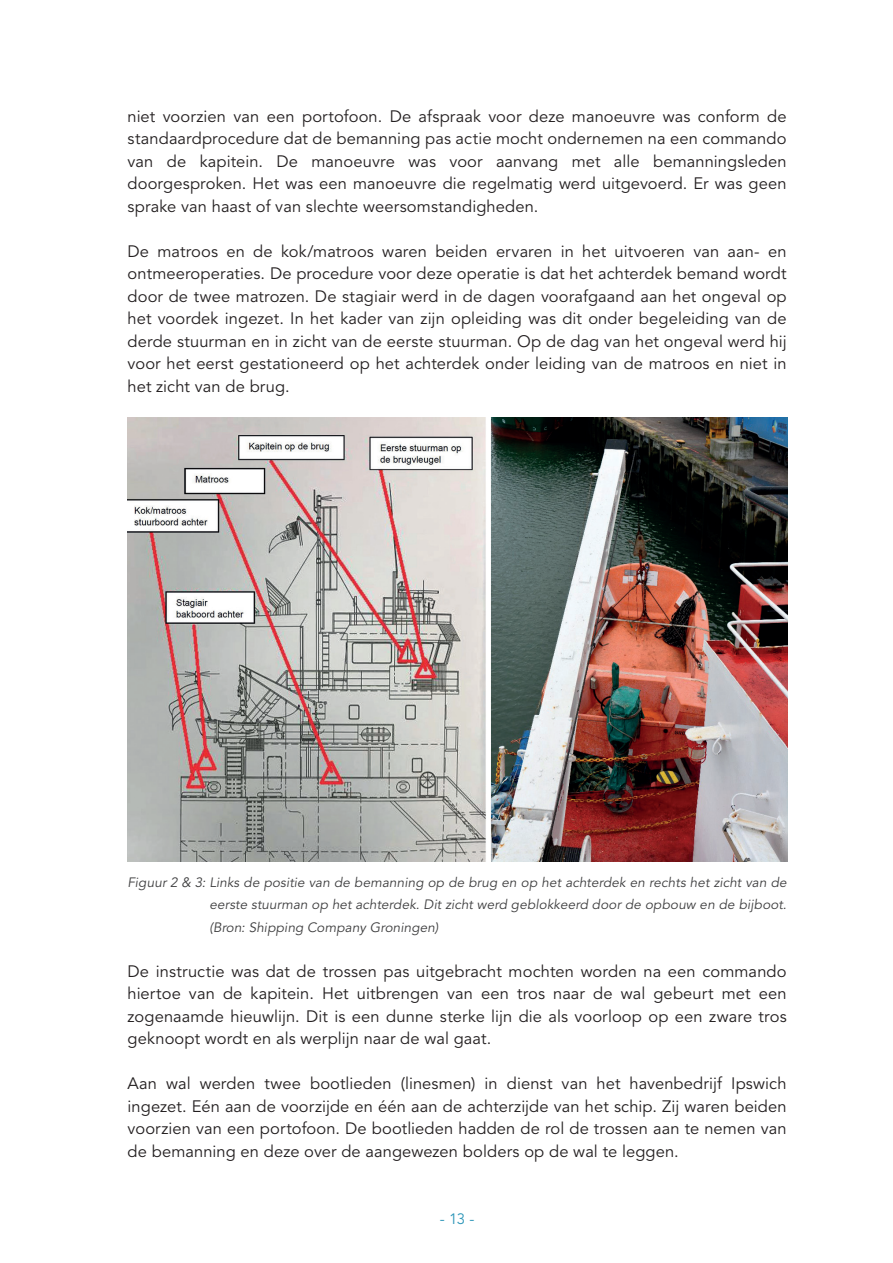
<style>
.page{position:relative;width:893px;height:1263px;background:#fff}
.page>*{position:absolute;margin:0;border:0;box-sizing:border-box;transform-origin:0 0}
.Bodytekst{font:16.5px/22.5px "Avenir LT Std";letter-spacing:.005em;color:#231f20;text-align:justify}
.t1{font:15px "Avenir LT Std";color:#2f97b9}
.Bijschrift{font:italic 13.5px/22.5px "Avenir LT Std";letter-spacing:.01em;color:#3e3e3f;text-align:justify}
</style>
<div class="page">
<img style="left:128px;top:417px;width:659px;height:445px">
<p class="Bodytekst" style="left:128px;top:105px;width:661px">niet voorzien van een portofoon. De afspraak voor deze manoeuvre was conform de standaardprocedure dat de bemanning pas actie mocht ondernemen na een commando van de kapitein. De manoeuvre was voor aanvang met alle bemanningsleden doorgesproken. Het was een manoeuvre die regelmatig werd uitgevoerd. Er was geen sprake van haast of van slechte weersomstandigheden.</p>
<p class="Bodytekst" style="left:128px;top:240px;width:661px">De matroos en de kok/matroos waren beiden ervaren in het uitvoeren van aan- en ontmeeroperaties. De procedure voor deze operatie is dat het achterdek bemand wordt door de twee matrozen. De stagiair werd in de dagen voorafgaand aan het ongeval op het voordek ingezet. In het kader van zijn opleiding was dit onder begeleiding van de derde stuurman en in zicht van de eerste stuurman. Op de dag van het ongeval werd hij voor het eerst gestationeerd op het achterdek onder leiding van de matroos en niet in het zicht van de brug.</p>
<p class="Bijschrift" style="left:209px;top:871px;width:579px;text-indent:-82px">Figuur 2 &amp; 3: Links de positie van de bemanning op de brug en op het achterdek en rechts het zicht van de eerste stuurman op het achterdek. Dit zicht werd geblokkeerd door de opbouw en de bijboot. (Bron: Shipping Company Groningen)</p>
<p class="Bodytekst" style="left:128px;top:960px;width:661px">De instructie was dat de trossen pas uitgebracht mochten worden na een commando hiertoe van de kapitein. Het uitbrengen van een tros naar de wal gebeurt met een zogenaamde hieuwlijn. Dit is een dunne sterke lijn die als voorloop op een zware tros geknoopt wordt en als werplijn naar de wal gaat.</p>
<p class="Bodytekst" style="left:128px;top:1073px;width:661px">Aan wal werden twee bootlieden (linesmen) in dienst van het havenbedrijf Ipswich ingezet. Eén aan de voorzijde en één aan de achterzijde van het schip. Zij waren beiden voorzien van een portofoon. De bootlieden hadden de rol de trossen aan te nemen van de bemanning en deze over de aangewezen bolders op de wal te leggen.</p>
<p class="t1" style="left:440px;top:1210px;width:36px">- 13 -</p>
</div>
